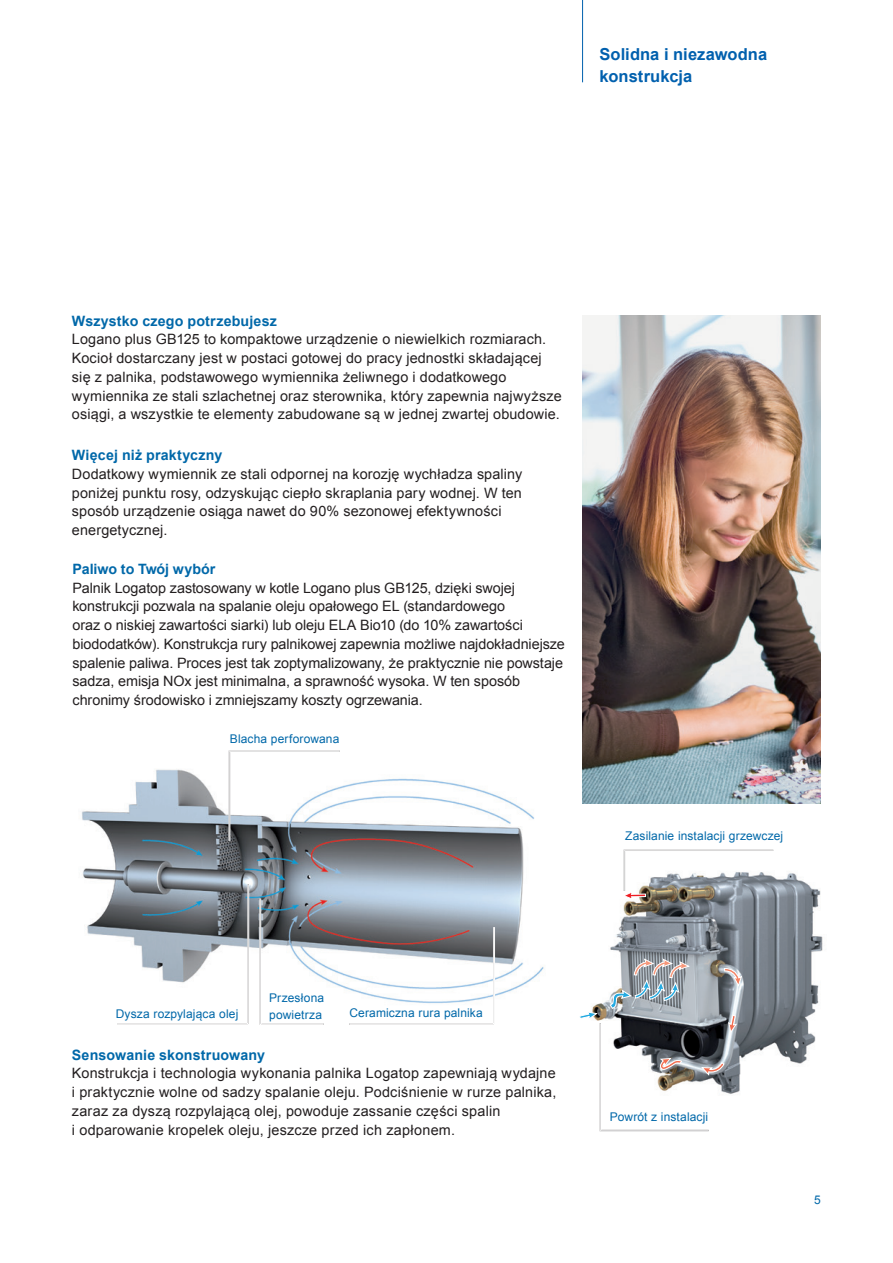
<style>
.page{position:relative;width:893px;height:1263px;background:#fff}
.page>*{position:absolute;margin:0;border:0;box-sizing:border-box;transform-origin:0 0}
.t1{font:700 16.5px/22.5px "Arial";letter-spacing:.005em;color:#0160ae}
.t2{font:14.25px/18.8px "Arial";letter-spacing:.01em;color:#231f20}
.t3{font:700 14.25px "Arial";letter-spacing:.01em;color:#0068a9}
.t4{font:12px/16.5px "Arial";letter-spacing:.01em;color:#0068a9}
</style>
<div class="page">
<img style="left:583px;top:315px;width:238px;height:489px">
<img style="left:81px;top:769px;width:463px;height:227px">
<img style="left:610px;top:873px;width:213px;height:191px">
<svg style="left:259px;top:897px;width:66px;height:128px"></svg>
<svg style="left:116px;top:883px;width:134px;height:142px"></svg>
<svg style="left:348px;top:926px;width:147px;height:99px"></svg>
<svg style="left:623px;top:849px;width:151px;height:51px"></svg>
<svg style="left:579px;top:958px;width:163px;height:174px"></svg>
<svg style="left:228px;top:750px;width:113px;height:92px"></svg>
<hr style="left:582px;top:0;width:1px;height:82px;background:#0160ae">
<p class="t1" style="left:600px;top:43px;width:169px">Solidna i niezawodna konstrukcja</p>
<p class="t3" style="left:72px;top:311px;width:207px">Wszystko czego potrzebujesz</p>
<p class="t2" style="left:72px;top:330px;width:491px">Logano plus GB125 to kompaktowe urządzenie o niewielkich rozmiarach.<br>Kocioł dostarczany jest w postaci gotowej do pracy jednostki składającej się z palnika, podstawowego wymiennika żeliwnego i dodatkowego wymiennika ze stali szlachetnej oraz sterownika, który zapewnia najwyższe osiągi, a wszystkie te elementy zabudowane są w jednej zwartej obudowie.</p>
<p class="t3" style="left:72px;top:446px;width:152px">Więcej niż praktyczny</p>
<p class="t2" style="left:72px;top:465px;width:452px">Dodatkowy wymiennik ze stali odpornej na korozję wychładza spaliny poniżej punktu rosy, odzyskując ciepło skraplania pary wodnej. W ten sposób urządzenie osiąga nawet do 90% sezonowej efektywności energetycznej.</p>
<p class="t3" style="left:72px;top:559px;width:144px">Paliwo to Twój wybór</p>
<p class="t2" style="left:72px;top:578px;width:494px">Palnik Logatop zastosowany w kotle Logano plus GB125, dzięki swojej konstrukcji pozwala na spalanie oleju opałowego EL (standardowego<br>oraz o niskiej zawartości siarki) lub oleju ELA Bio10 (do 10% zawartości biododatków). Konstrukcja rury palnikowej zapewnia możliwe najdokładniejsze spalenie paliwa. Proces jest tak zoptymalizowany, że praktycznie nie powstaje sadza, emisja NOx jest minimalna, a sprawność wysoka. W ten sposób chronimy środowisko i zmniejszamy koszty ogrzewania.</p>
<p class="t4" style="left:230px;top:730px;width:111px">Blacha perforowana</p>
<p class="t4" style="left:625px;top:828px;width:160px">Zasilanie instalacji grzewczej</p>
<p class="t4" style="left:269px;top:990px;width:57px">Przesłona powietrza</p>
<p class="t4" style="left:116px;top:1005px;width:124px">Dysza rozpylająca olej</p>
<p class="t4" style="left:349px;top:1004px;width:135px">Ceramiczna rura palnika</p>
<p class="t3" style="left:72px;top:1045px;width:195px">Sensowanie skonstruowany</p>
<p class="t2" style="left:72px;top:1064px;width:486px">Konstrukcja i technologia wykonania palnika Logatop zapewniają wydajne i praktycznie wolne od sadzy spalanie oleju. Podciśnienie w rurze palnika, zaraz za dyszą rozpylającą olej, powoduje zassanie części spalin<br>i odparowanie kropelek oleju, jeszcze przed ich zapłonem.</p>
<p class="t4" style="left:610px;top:1108px;width:100px">Powrót z instalacji</p>
<p class="t4" style="left:814px;top:1191px;width:8px">5</p>
</div>
